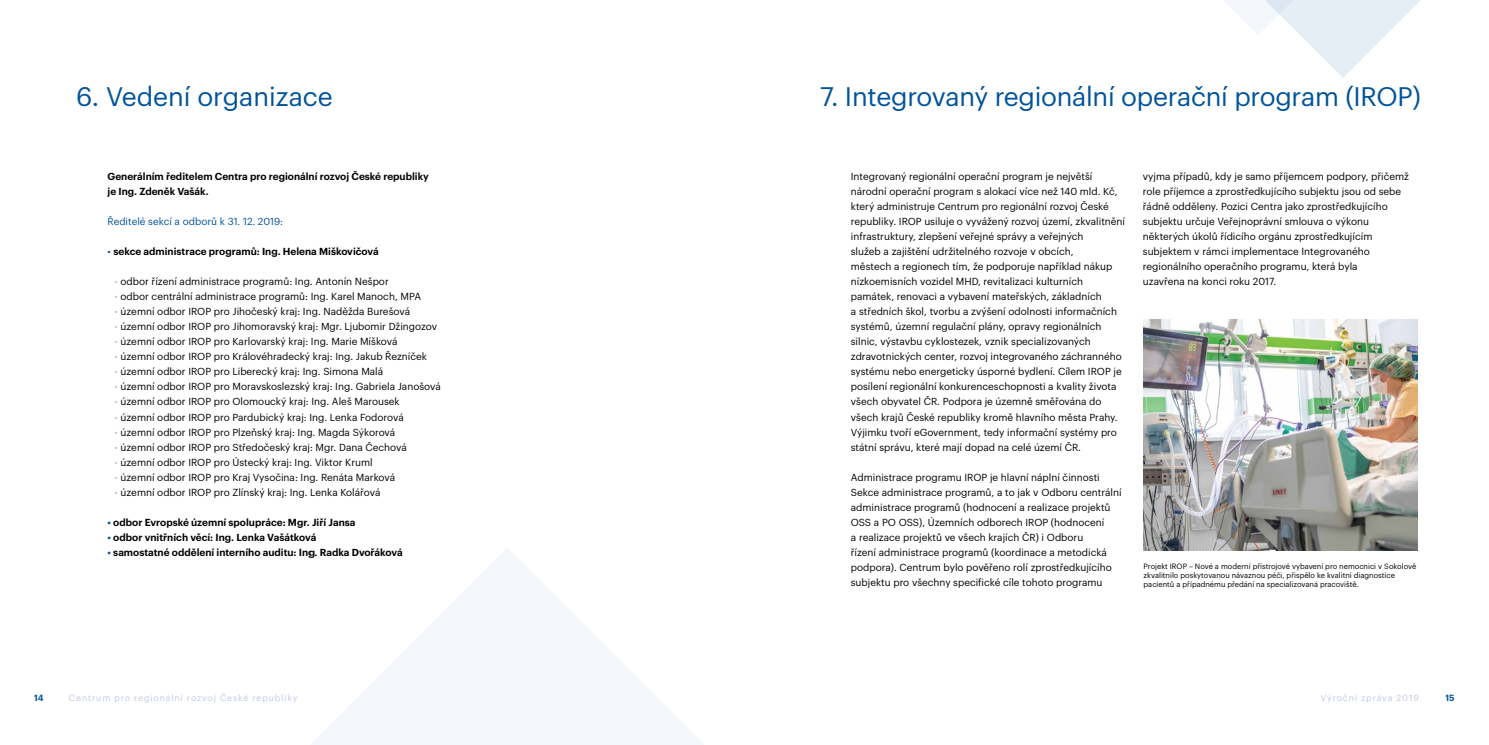
<style>
.page{position:relative;width:1489px;height:745px;background:#fff}
.page>*{position:absolute;margin:0;border:0;box-sizing:border-box;transform-origin:0 0}
.t1{font:26.25px "Graphik";letter-spacing:-.01em;color:#00539b}
.t2{font:10px/15px "Graphik";color:#000}
.t3{font:600 10px/15px "Graphik";color:#000}
.t4{font:10px "Graphik";color:#00539b}
.t5{font:8.75px "Graphik";letter-spacing:.1em;color:#c1c9e3}
.t6{font:600 8.75px "Graphik";color:#00539b}
.t7{font:7.5px/9px "Graphik";color:#000}
.s1{font-weight:400;color:#00539b}
.s2{color:#c1c9e3}
.s3{color:#00539b}
</style>
<div class="page">
<svg style="left:1224px;top:0;width:196px;height:78px"></svg>
<svg style="left:312px;top:548px;width:390px;height:196px;fill:#f4f7fa"></svg>
<img style="left:1143px;top:319px;width:274px;height:231px">
<h1 class="t1" style="left:76px;top:76px;width:258px">6. Vedení organizace</h1>
<p class="t3" style="left:107px;top:168px;width:323px">Generálním ředitelem Centra pro regionální rozvoj České republiky je Ing. Zdeněk Vašák.</p>
<p class="t4" style="left:107px;top:214px;width:177px">Ředitelé sekcí a odborů k 31. 12. 2019:</p>
<p class="t3" style="left:107px;top:243px;width:273px"><span class="s1">•</span> sekce administrace programů: Ing. Helena Miškovičová</p>
<p class="t2" style="left:115px;top:273px;width:275px"><span class="s2">•</span> odbor řízení administrace programů: Ing. Antonín Nešpor</p>
<p class="t2" style="left:115px;top:288px;width:308px"><span class="s2">•</span> odbor centrální administrace programů: Ing. Karel Manoch, MPA</p>
<p class="t2" style="left:115px;top:303px;width:297px"><span class="s2">•</span> územní odbor IROP pro Jihočeský kraj: Ing. Naděžda Burešová</p>
<p class="t2" style="left:115px;top:318px;width:324px"><span class="s2">•</span> územní odbor IROP pro Jihomoravský kraj: Mgr. Ljubomir Džingozov</p>
<p class="t2" style="left:115px;top:333px;width:284px"><span class="s2">•</span> územní odbor IROP pro Karlovarský kraj: Ing. Marie Míšková</p>
<p class="t2" style="left:115px;top:348px;width:314px"><span class="s2">•</span> územní odbor IROP pro Královéhradecký kraj: Ing. Jakub Řezníček</p>
<p class="t2" style="left:115px;top:363px;width:270px"><span class="s2">•</span> územní odbor IROP pro Liberecký kraj: Ing. Simona Malá</p>
<p class="t2" style="left:115px;top:378px;width:328px"><span class="s2">•</span> územní odbor IROP pro Moravskoslezský kraj: Ing. Gabriela Janošová</p>
<p class="t2" style="left:115px;top:393px;width:286px"><span class="s2">•</span> územní odbor IROP pro Olomoucký kraj: Ing. Aleš Marousek</p>
<p class="t2" style="left:115px;top:408px;width:291px"><span class="s2">•</span> územní odbor IROP pro Pardubický kraj: Ing. Lenka Fodorová</p>
<p class="t2" style="left:115px;top:423px;width:282px"><span class="s2">•</span> územní odbor IROP pro Plzeňský kraj: Ing. Magda Sýkorová</p>
<p class="t2" style="left:115px;top:438px;width:293px"><span class="s2">•</span> územní odbor IROP pro Středočeský kraj: Mgr. Dana Čechová</p>
<p class="t2" style="left:115px;top:453px;width:260px"><span class="s2">•</span> územní odbor IROP pro Ústecký kraj: Ing. Viktor Kruml</p>
<p class="t2" style="left:115px;top:468px;width:282px"><span class="s2">•</span> územní odbor IROP pro Kraj Vysočina: Ing. Renáta Marková</p>
<p class="t2" style="left:115px;top:483px;width:267px"><span class="s2">•</span> územní odbor IROP pro Zlínský kraj: Ing. Lenka Kolářová</p>
<p class="t3" style="left:107px;top:513px;width:249px"><span class="s3">•</span> odbor Evropské územní spolupráce: Mgr. Jiří Jansa</p>
<p class="t3" style="left:107px;top:528px;width:210px"><span class="s3">•</span> odbor vnitřních věcí: Ing. Lenka Vašátková</p>
<p class="t3" style="left:107px;top:543px;width:297px"><span class="s3">•</span> samostatné oddělení interního auditu: Ing. Radka Dvořáková</p>
<h1 class="t1" style="left:820px;top:77px;width:602px">7. Integrovaný regionální operační program (IROP)</h1>
<p class="t2" style="left:850px;top:168px;width:276px">Integrovaný regionální operační program je největší národní operační program s alokací více než 140 mld. Kč, který administruje Centrum pro regionální rozvoj České republiky. IROP usiluje o vyvážený rozvoj území, zkvalitnění infrastruktury, zlepšení veřejné správy a veřejných<br>služeb a zajištění udržitelného rozvoje v obcích,<br>městech a regionech tím, že podporuje například nákup nízkoemisních vozidel MHD, revitalizaci kulturních památek, renovaci a vybavení mateřských, základních<br>a středních škol, tvorbu a zvýšení odolnosti informačních systémů, územní regulační plány, opravy regionálních silnic, výstavbu cyklostezek, vznik specializovaných zdravotnických center, rozvoj integrovaného záchranného systému nebo energeticky úsporné bydlení. Cílem IROP je posílení regionální konkurenceschopnosti a kvality života všech obyvatel ČR. Podpora je územně směřována do všech krajů České republiky kromě hlavního města Prahy.<br>Výjimku tvoří eGovernment, tedy informační systémy pro státní správu, které mají dopad na celé území ČR.</p>
<p class="t2" style="left:850px;top:468px;width:272px">Administrace programu IROP je hlavní náplní činnosti Sekce administrace programů, a to jak v Odboru centrální administrace programů (hodnocení a realizace projektů OSS a PO OSS), Územních odborech IROP (hodnocení<br>a realizace projektů ve všech krajích ČR) i Odboru<br>řízení administrace programů (koordinace a metodická podpora). Centrum bylo pověřeno rolí zprostředkujícího subjektu pro všechny specifické cíle tohoto programu</p>
<p class="t2" style="left:1142px;top:168px;width:268px">vyjma případů, kdy je samo příjemcem podpory, přičemž role příjemce a zprostředkujícího subjektu jsou od sebe řádně odděleny. Pozici Centra jako zprostředkujícího subjektu určuje Veřejnoprávní smlouva o výkonu některých úkolů řídicího orgánu zprostředkujícím subjektem v rámci implementace Integrovaného regionálního operačního programu, která byla<br>uzavřena na konci roku 2017.</p>
<p class="t7" style="left:1143px;top:561px;width:274px">Projekt IROP – Nové a moderní přístrojové vybavení pro nemocnici v Sokolově zkvalitnilo poskytovanou návaznou péči, přispělo ke kvalitní diagnostice pacientů a případnému předání na specializovaná pracoviště.</p>
<p class="t6" style="left:34px;top:690px;width:11px">14</p>
<p class="t5" style="left:69px;top:691px;width:230px">Centrum pro regionální rozvoj České republiky</p>
<p class="t5" style="left:1320px;top:691px;width:99px">Výroční zpráva 2019</p>
<p class="t6" style="left:1445px;top:690px;width:11px">15</p>
</div>
